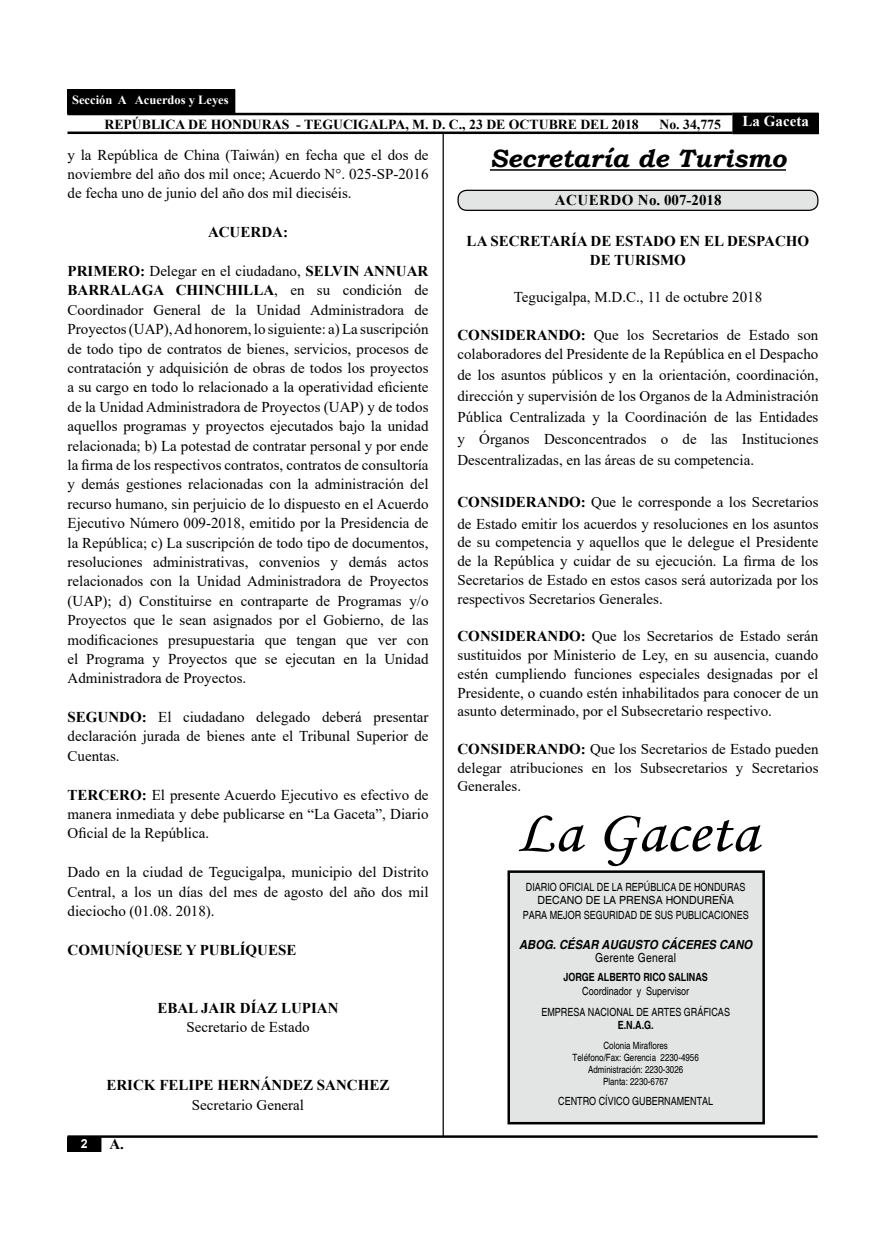
<style>
.page{position:relative;width:886px;height:1241px;background:#fff}
.page>*{position:absolute;margin:0;border:0;box-sizing:border-box;transform-origin:0 0}
.t1{font:60px "Monotype Corsiva";color:#000;scale:1.1 1}
.t2{font:italic 700 25px "Bookman Old Style";color:#000}
.t3{font:15px/19.4px "Times New Roman";color:#000;text-align:justify}
.t4{font:700 15px/18.8px "Times New Roman";color:#000;text-align:center}
.t5{font:700 15px "Times New Roman";letter-spacing:.025em;color:#000}
.t6{font:700 15px "Times New Roman";color:#fff}
.t7{font:700 13.75px "Times New Roman";color:#000}
.t8{font:italic 700 12.5px "Helvetica";color:#000;scale:.9 1}
.t9{font:700 12.5px "Times New Roman";color:#fff}
.t10{font:12.5px "Helvetica";letter-spacing:.025em;color:#000;scale:.83 1}
.t11{font:700 12.5px "Arial";color:#fff}
.t12{font:11.25px/13.5px "Helvetica";color:#000;text-align:center;scale:.8 1}
.t13{font:700 11.25px "Helvetica";color:#000;scale:.8 1}
.t14{font:10px/12px "Helvetica";color:#000;text-align:center;scale:.8 1}
.s1{font-weight:700}
</style>
<div class="page">
<div style="left:68px;top:1136px;width:33px;height:15px;background:#000"></div>
<div style="left:733px;top:113px;width:85px;height:21px;background:#000"></div>
<hr style="left:68px;top:131px;width:664px;height:3px;background:#000">
<hr style="left:68px;top:113px;width:664px;height:2px;background:#000">
<hr style="left:68px;top:1135px;width:750px;height:2px;background:#000">
<div style="left:68px;top:90px;width:167px;height:24px;background:#000"></div>
<hr style="left:442px;top:133px;width:2px;height:1002px;background:#000">
<div style="left:509px;top:871px;width:255px;height:251px;background:#e3e4e4"></div>
<div style="left:507px;top:870px;width:258px;height:254px;border:2px solid #000"></div>
<hr style="left:490px;top:169px;width:296px;height:2px;background:#000">
<div style="left:458px;top:190px;width:360px;height:20px;background:#e3e4e4;border-radius:9px"></div>
<div style="left:457px;top:190px;width:361px;height:21px;border:1px solid #000;border-radius:9px"></div>
<p class="t9" style="left:72px;top:91px;width:158px">Sección A Acuerdos y Leyes</p>
<p class="t7" style="left:104px;top:114px;width:536px">REPÚBLICA DE HONDURAS - TEGUCIGALPA, M. D. C., 23 DE OCTUBRE DEL 2018</p>
<p class="t7" style="left:659px;top:114px;width:63px">No. 34,775</p>
<p class="t6" style="left:742px;top:110px;width:68px">La Gaceta</p>
<p class="t3" style="left:68px;top:144px;width:362px">y la República de China (Taiwán) en fecha que el dos de noviembre del año dos mil once; Acuerdo N°. 025-SP-2016 de fecha uno de junio del año dos mil dieciséis.</p>
<p class="t4" style="left:208px;top:222px;width:81px">ACUERDA:</p>
<p class="t3" style="left:68px;top:261px;width:362px"><span class="s1">PRIMERO:</span> Delegar en el ciudadano, <span class="s1">SELVIN ANNUAR BARRALAGA CHINCHILLA</span>, en su condición de Coordinador General de la Unidad Administradora de Proyectos (UAP), Ad honorem, lo siguiente: a) La suscripción de todo tipo de contratos de bienes, servicios, procesos de contratación y adquisición de obras de todos los proyectos a su cargo en todo lo relacionado a la operatividad eficiente de la Unidad Administradora de Proyectos (UAP) y de todos aquellos programas y proyectos ejecutados bajo la unidad relacionada; b) La potestad de contratar personal y por ende la firma de los respectivos contratos, contratos de consultoría y demás gestiones relacionadas con la administración del recurso humano, sin perjuicio de lo dispuesto en el Acuerdo Ejecutivo Número 009-2018, emitido por la Presidencia de la República; c) La suscripción de todo tipo de documentos, resoluciones administrativas, convenios y demás actos relacionados con la Unidad Administradora de Proyectos (UAP); d) Constituirse en contraparte de Programas y/o Proyectos que le sean asignados por el Gobierno, de las modificaciones presupuestaria que tengan que ver con el Programa y Proyectos que se ejecutan en la Unidad Administradora de Proyectos.</p>
<p class="t3" style="left:68px;top:706px;width:362px"><span class="s1">SEGUNDO:</span> El ciudadano delegado deberá presentar declaración jurada de bienes ante el Tribunal Superior de Cuentas.</p>
<p class="t3" style="left:68px;top:784px;width:362px"><span class="s1">TERCERO:</span> El presente Acuerdo Ejecutivo es efectivo de manera inmediata y debe publicarse en “La Gaceta”, Diario Oficial de la República.</p>
<p class="t3" style="left:68px;top:861px;width:362px">Dado en la ciudad de Tegucigalpa, municipio del Distrito Central, a los un días del mes de agosto del año dos mil dieciocho (01.08. 2018).</p>
<p class="t4" style="left:68px;top:939px;width:230px">COMUNÍQUESE Y PUBLÍQUESE</p>
<p class="t4" style="left:157px;top:997px;width:183px">EBAL JAIR DÍAZ LUPIAN</p>
<p class="t3" style="left:186px;top:1016px;width:125px">Secretario de Estado</p>
<p class="t11" style="left:81px;top:1134px;width:8px">2</p>
<p class="t4" style="left:106px;top:1075px;width:284px">ERICK FELIPE HERNÁNDEZ SANCHEZ</p>
<p class="t3" style="left:192px;top:1094px;width:114px">Secretario General</p>
<p class="t4" style="left:109px;top:1134px;width:16px">A.</p>
<h2 class="t2" style="left:490px;top:140px;width:298px">Secretaría de Turismo</h2>
<p class="t5" style="left:555px;top:189px;width:168px">ACUERDO No. 007-2018</p>
<p class="t4" style="left:467px;top:231px;width:344px">LA SECRETARÍA DE ESTADO EN EL DESPACHO<br>DE TURISMO</p>
<p class="t3" style="left:514px;top:287px;width:250px">Tegucigalpa, M.D.C., 11 de octubre 2018</p>
<p class="t3" style="left:457px;top:325px;width:362px;line-height:18.8px"><span class="s1">CONSIDERANDO:</span> Que los Secretarios de Estado son colaboradores del Presidente de la República en el Despacho</p>
<p class="t3" style="left:457px;top:363px;width:362px;line-height:21.2px">de los asuntos públicos y en la orientación, coordinación, dirección y supervisión de los Organos de la Administración Pública Centralizada y la Coordinación de las Entidades y Órganos Desconcentrados o de las Instituciones Descentralizadas, en las áreas de su competencia.</p>
<p class="t3" style="left:457px;top:491px;width:362px;line-height:21.2px"><span class="s1">CONSIDERANDO:</span> Que le corresponde a los Secretarios de Estado emitir los acuerdos y resoluciones en los asuntos</p>
<p class="t3" style="left:457px;top:532px;width:362px;line-height:18.8px">de su competencia y aquellos que le delegue el Presidente de la República y cuidar de su ejecución. La firma de los Secretarios de Estado en estos casos será autorizada por los respectivos Secretarios Generales.</p>
<p class="t3" style="left:457px;top:626px;width:362px;line-height:18.8px"><span class="s1">CONSIDERANDO:</span> Que los Secretarios de Estado serán sustituidos por Ministerio de Ley, en su ausencia, cuando estén cumpliendo funciones especiales designadas por el Presidente, o cuando estén inhabilitados para conocer de un asunto determinado, por el Subsecretario respectivo.</p>
<p class="t3" style="left:457px;top:738px;width:362px;line-height:18.8px"><span class="s1">CONSIDERANDO:</span> Que los Secretarios de Estado pueden delegar atribuciones en los Subsecretarios y Secretarios Generales.</p>
<h1 class="t1" style="left:515px;top:795px;width:222px">La Gaceta</h1>
<p class="t12" style="left:526px;top:880px;width:276px">DIARIO OFICIAL DE LA REPÚBLICA DE HONDURAS<br>DECANO DE LA PRENSA HONDUREÑA</p>
<p class="t12" style="left:523px;top:908px;width:284px">PARA MEJOR SEGURIDAD DE SUS PUBLICACIONES</p>
<p class="t8" style="left:519px;top:936px;width:261px">ABOG. CÉSAR AUGUSTO CÁCERES CANO</p>
<p class="t10" style="left:595px;top:949px;width:99px">Gerente General</p>
<p class="t13" style="left:563px;top:970px;width:182px">JORGE ALBERTO RICO SALINAS</p>
<p class="t12" style="left:541px;top:980px;width:237px;line-height:21px">Coordinador y Supervisor<br>EMPRESA NACIONAL DE ARTES GRÁFICAS</p>
<p class="t13" style="left:618px;top:1018px;width:47px">E.N.A.G.</p>
<p class="t14" style="left:572px;top:1039px;width:159px">Colonia Miraflores<br>Teléfono/Fax: Gerencia 2230-4956<br>Administración: 2230-3026<br>Planta: 2230-6767</p>
<p class="t12" style="left:558px;top:1094px;width:195px">CENTRO CÍVICO GUBERNAMENTAL</p>
</div>
